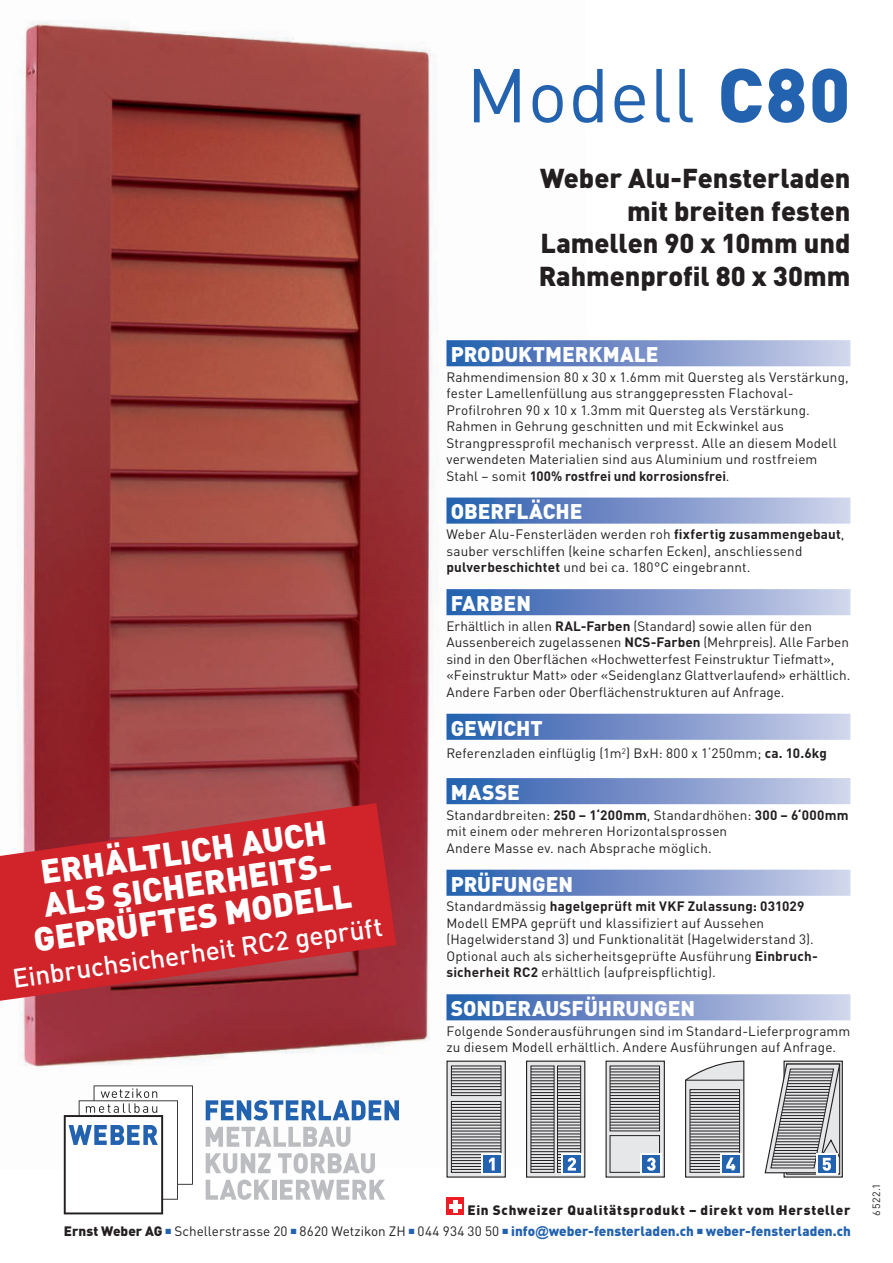
<style>
.page{position:relative;width:893px;height:1263px;background:#fff}
.page>*{position:absolute;margin:0;border:0;box-sizing:border-box;transform-origin:0 0}
.t1{font:75px "DIN";letter-spacing:.005em;color:#2362af}
.t2{font:900 33.3px/32.8px "DIN";color:#fff;text-align:center}
.t3{font:900 27px/32.4px "DIN";color:#231f20;text-align:right}
.t4{font:500 26.4px "DIN";color:#fff}
.t5{font:900 21px "DIN";color:#fff}
.t6{font:13.5px/16.5px "DIN";letter-spacing:.01em;color:#231f20}
.t7{font:900 13.5px "DIN";color:#2362af}
.t8{font:900 13.5px "DIN";letter-spacing:.055em;color:#231f20}
.t9{font:10.5px "DIN";color:#231f20}
.s1{font-weight:900}
.s2{font-weight:700}
.s3{color:#231f20}
.s4{font-weight:400;color:#231f20}
.s5{font-family:"Arial";font-weight:700}
</style>
<div class="page">
<img style="left:17px;top:21px;width:574px;height:1149px">
<svg style="left:446px;top:340px;width:404px;height:184px"></svg>
<svg style="left:446px;top:589px;width:404px;height:431px"></svg>
<div style="left:447px;top:1061px;width:58px;height:116px;background:#e6e7e9"></div>
<div style="left:446px;top:1060px;width:60px;height:117px;border:1px solid #231f20"></div>
<div style="left:482px;top:1154px;width:21px;height:21px;background:#fff"></div>
<svg style="left:451px;top:1065px;width:51px;height:108px"></svg>
<svg style="left:528px;top:1062px;width:55px;height:113px"></svg>
<div style="left:526px;top:1060px;width:59px;height:117px;border:1px solid #231f20"></div>
<div style="left:557px;top:1065px;width:24px;height:108px;border:1px solid #231f20"></div>
<div style="left:561px;top:1153px;width:21px;height:22px;background:#fff"></div>
<svg style="left:563px;top:1170px;width:17px;height:3px"></svg>
<svg style="left:531px;top:1069px;width:50px;height:101px;background:#9b9da1"></svg>
<div style="left:606px;top:1061px;width:58px;height:116px;background:#e6e7e9"></div>
<div style="left:605px;top:1060px;width:60px;height:117px;border:1px solid #231f20"></div>
<div style="left:641px;top:1153px;width:21px;height:22px;background:#fff"></div>
<svg style="left:609px;top:1068px;width:51px;height:105px"></svg>
<svg style="left:685px;top:1060px;width:59px;height:117px;background:#aeb0b4"></svg>
<div style="left:783px;top:1060px;width:60px;height:117px;border:1px solid #231f20"></div>
<svg style="left:765px;top:1063px;width:76px;height:111px"></svg>
<svg style="left:206px;top:1100px;width:193px;height:20px"></svg>
<svg style="left:206px;top:1127px;width:144px;height:20px"></svg>
<svg style="left:206px;top:1179px;width:64px;height:21px"></svg>
<hr style="left:272px;top:1180px;width:4px;height:20px;background:#bcbdc0">
<svg style="left:280px;top:1180px;width:105px;height:20px"></svg>
<svg style="left:206px;top:1153px;width:65px;height:20px"></svg>
<svg style="left:278px;top:1153px;width:97px;height:20px"></svg>
<svg style="left:64px;top:1085px;width:129px;height:129px"></svg>
<svg style="left:446px;top:1197px;width:17px;height:17px"></svg>
<hr style="left:449px;top:1204px;width:12px;height:4px;background:#fff">
<hr style="left:453px;top:1199px;width:4px;height:13px;background:#fff">
<svg style="left:0;top:803px;width:396px;height:198px;background:#c22c33"></svg>
<h2 class="t2" style="left:22px;top:857px;width:322px;rotate:-8deg">ERHÄLTLICH AUCH<br>ALS SICHERHEITS-<br>GEPRÜFTES MODELL</h2>
<h3 class="t4" style="left:11px;top:962px;width:374px;rotate:-8deg">Einbruchsicherheit RC2 geprüft</h3>
<h1 class="t1" style="left:466px;top:48px;width:386px">Modell <span class="s1">C80</span></h1>
<h3 class="t3" style="left:539px;top:161px;width:313px">Weber Alu-Fensterladen mit breiten festen<br>Lamellen 90 x 10mm und<br>Rahmenprofil 80 x 30mm</h3>
<h3 class="t5" style="left:451px;top:340px;width:209px">PRODUKTMERKMALE</h3>
<p class="t6" style="left:446px;top:368px;width:404px">Rahmendimension 80 x 30 x 1.6mm mit Quersteg als Verstärkung, fester Lamellenfüllung aus stranggepressten Flachoval-Profilrohren 90 x 10 x 1.3mm mit Quersteg als Verstärkung.<br>Rahmen in Gehrung geschnitten und mit Eckwinkel aus Strangpressprofil mechanisch verpresst. Alle an diesem Modell verwendeten Materialien sind aus Aluminium und rostfreiem Stahl – somit <span class="s2">100% rostfrei und korrosionsfrei</span>.</p>
<h3 class="t5" style="left:451px;top:498px;width:133px">OBERFLÄCHE</h3>
<p class="t6" style="left:446px;top:526px;width:399px">Weber Alu-Fensterläden werden roh <span class="s2">fixfertig zusammengebaut</span>, sauber verschliffen (keine scharfen Ecken), anschliessend <span class="s2">pulverbeschichtet</span> und bei ca. 180°C eingebrannt.</p>
<h3 class="t5" style="left:451px;top:589px;width:82px">FARBEN</h3>
<p class="t6" style="left:446px;top:617px;width:405px">Erhältlich in allen <span class="s2">RAL-Farben</span> (Standard) sowie allen für den Aussenbereich zugelassenen <span class="s2">NCS-Farben</span> (Mehrpreis). Alle Farben sind in den Oberflächen «Hochwetterfest Feinstruktur Tiefmatt», «Feinstruktur Matt» oder «Seidenglanz Glattverlaufend» erhältlich.<br>Andere Farben oder Oberflächenstrukturen auf Anfrage.</p>
<h3 class="t5" style="left:451px;top:714px;width:93px">GEWICHT</h3>
<p class="t6" style="left:446px;top:745px;width:382px">Referenzladen einflüglig (1m<sup>2</sup>) BxH: 800 x 1‘250mm; <span class="s2">ca. 10.6kg</span></p>
<h3 class="t5" style="left:451px;top:778px;width:71px">MASSE</h3>
<p class="t6" style="left:446px;top:806px;width:404px">Standardbreiten: <span class="s2">250 – 1‘200mm</span>, Standardhöhen: <span class="s2">300 – 6‘000mm </span>mit einem oder mehreren Horizontalsprossen<br>Andere Masse ev. nach Absprache möglich.</p>
<h3 class="t5" style="left:451px;top:870px;width:124px">PRÜFUNGEN</h3>
<p class="t6" style="left:446px;top:898px;width:373px">Standardmässig <span class="s2">hagelgeprüft mit VKF Zulassung: 031029<br></span>Modell EMPA geprüft und klassifiziert auf Aussehen (Hagelwiderstand 3) und Funktionalität (Hagelwiderstand 3).<br>Optional auch als sicherheitsgeprüfte Ausführung <span class="s2">Einbruch&shy;sicherheit RC2</span> erhältlich (aufpreispflichtig).</p>
<h3 class="t5" style="left:451px;top:994px;width:246px">SONDERAUSFÜHRUNGEN</h3>
<p class="t6" style="left:446px;top:1022px;width:405px">Folgende Sonderausführungen sind im Standard-Lieferprogramm zu diesem Modell erhältlich. Andere Ausführungen auf Anfrage.</p>
<p class="t8" style="left:467px;top:1200px;width:385px">Ein Schweizer Qualitätsprodukt – direkt vom Hersteller</p>
<p class="t7" style="left:64px;top:1222px;width:789px"><span class="s3">Ernst Weber AG</span> ■ <span class="s4">Schellerstrasse 20</span> ■ <span class="s4">8620 Wetzikon ZH</span> ■ <span class="s4">044 934 30 50</span> ■ info<span class="s5">@</span>weber-fensterladen.ch ■ weber-fensterladen.ch</p>
<p class="t9" style="left:870px;top:1215px;width:34px;rotate:-90deg">6522.1</p>
</div>
